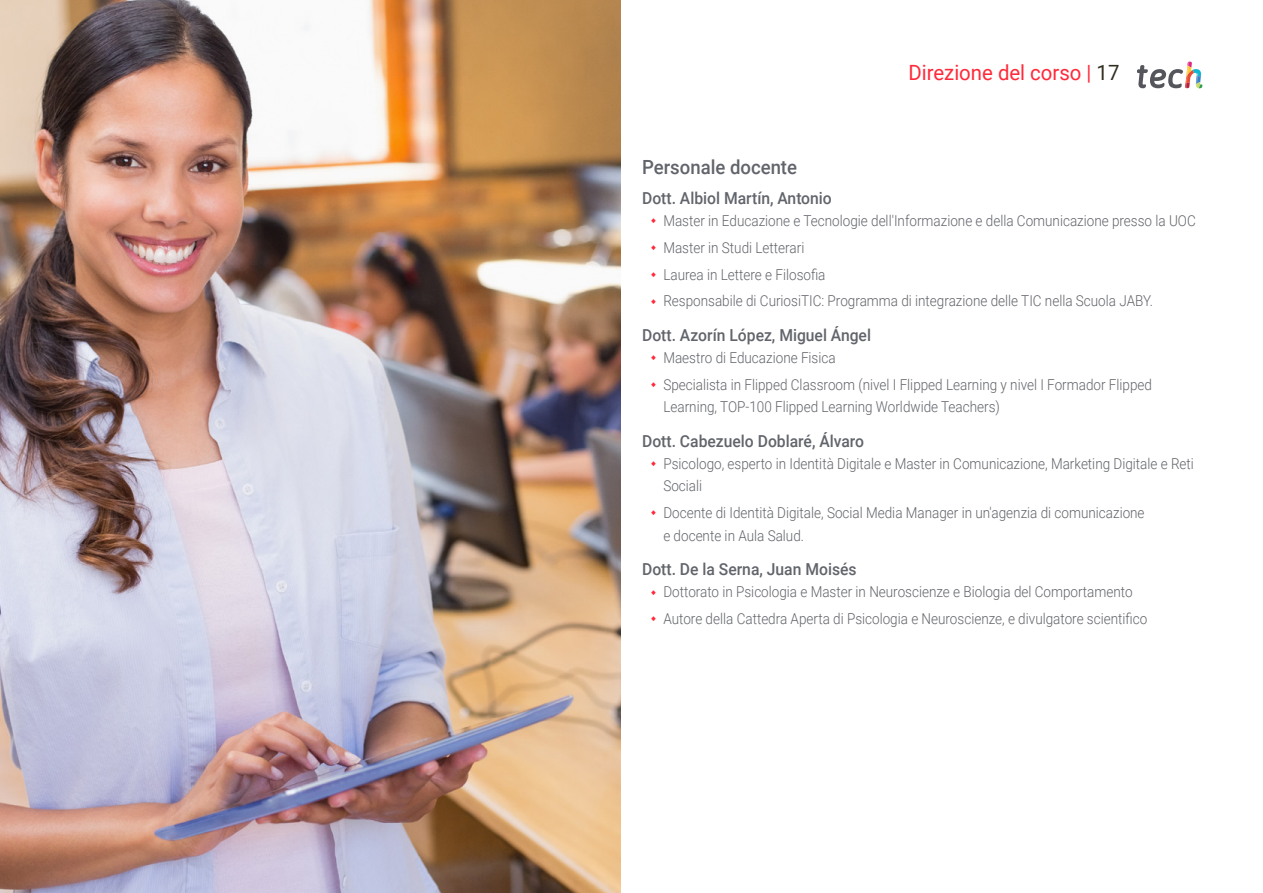
<style>
.page{position:relative;width:1263px;height:893px;background:#fff}
.page>*{position:absolute;margin:0;border:0;box-sizing:border-box;transform-origin:0 0}
.t1{font:21px "Roboto";color:#ff293a}
.t2{font:500 19.5px "Roboto";color:#61646a;scale:.95 1}
.t3{font:500 16.5px "Roboto";color:#61646a;scale:.95 1}
.t4{font:300 15px/26.7px "Roboto";color:#61646a;scale:.9 1}
.s1{color:#312e20}
</style>
<div class="page">
<img style="left:0;top:0;width:621px;height:893px">
<svg style="left:1137px;top:62px;width:65px;height:27px"></svg>
<h1 class="t1" style="left:908px;top:57px;width:213px">Direzione del corso | <span class="s1">17</span></h1>
<h2 class="t2" style="left:642px;top:154px;width:165px">Personale docente</h2>
<p class="t3" style="left:642px;top:186px;width:201px">Dott. Albiol Martín, Antonio</p>
<p class="t4" style="left:663px;top:207px;width:593px">Master in Educazione e Tecnologie dell'Informazione e della Comunicazione presso la UOC Master in Studi Letterari<br>Laurea in Lettere e Filosofia<br>Responsabile di CuriosiTIC: Programma di integrazione delle TIC nella Scuola JABY.</p>
<p class="t3" style="left:642px;top:323px;width:242px">Dott. Azorín López, Miguel Ángel</p>
<p class="t4" style="left:663px;top:344px;width:544px">Maestro di Educazione Fisica<br>Specialista in Flipped Classroom (nivel I Flipped Learning y nivel I Formador Flipped</p>
<p class="t4" style="left:663px;top:393px;width:375px">Learning, TOP-100 Flipped Learning Worldwide Teachers)</p>
<p class="t3" style="left:642px;top:429px;width:235px">Dott. Cabezuelo Doblaré, Álvaro</p>
<p class="t4" style="left:663px;top:452px;width:591px;line-height:22.5px">Psicologo, esperto in Identità Digitale e Master in Comunicazione, Marketing Digitale e Reti<br>Sociali</p>
<p class="t4" style="left:663px;top:501px;width:536px;line-height:22.5px">Docente di Identità Digitale, Social Media Manager in un'agenzia di comunicazione e docente in Aula Salud.</p>
<p class="t3" style="left:642px;top:557px;width:227px">Dott. De la Serna, Juan Moisés</p>
<p class="t4" style="left:663px;top:578px;width:539px">Dottorato in Psicologia e Master in Neuroscienze e Biologia del Comportamento<br>Autore della Cattedra Aperta di Psicologia e Neuroscienze, e divulgatore scientifico</p>
</div>
